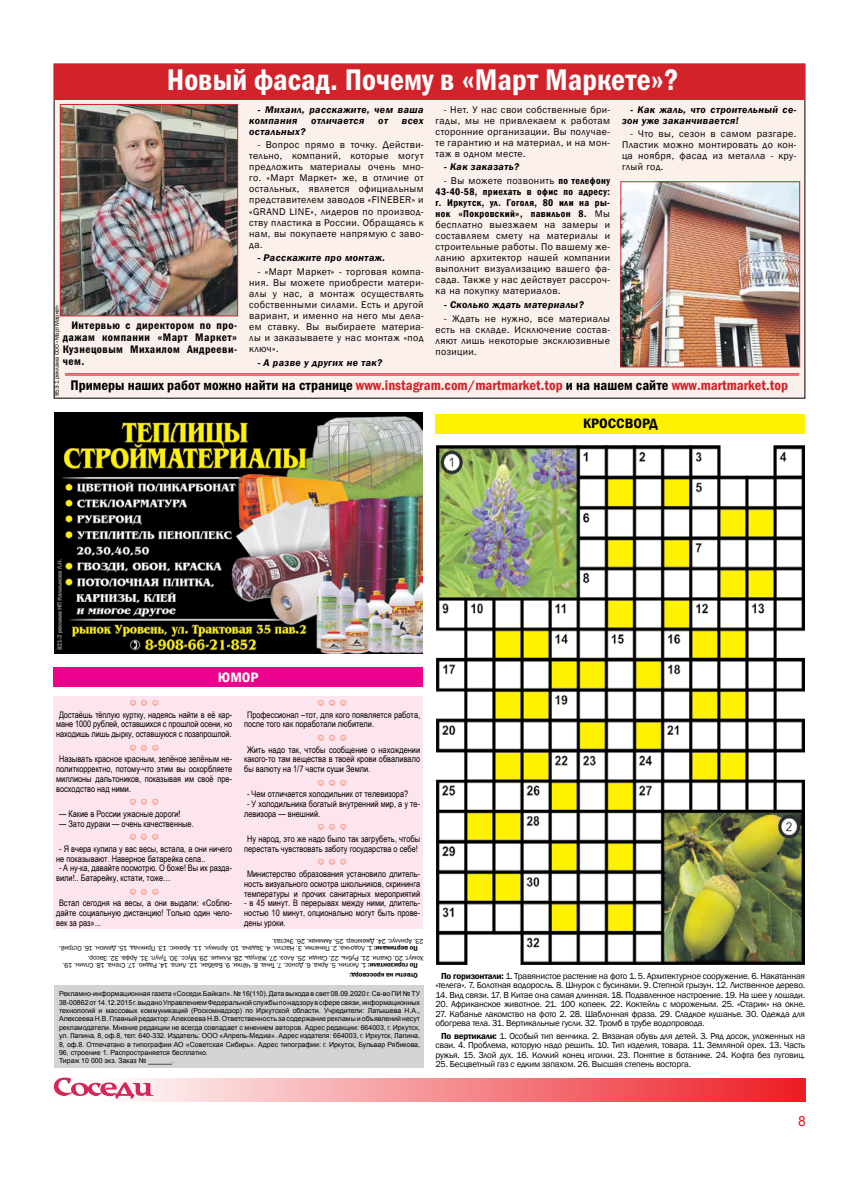
<style>
.page{position:relative;width:842px;height:1191px;background:#fff}
.page>*{position:absolute;margin:0;border:0;box-sizing:border-box;transform-origin:0 0}
.t1{font:30px "Franklin Gothic Demi Cond ITC";color:#fff}
.t2{font:14px "Franklin Gothic Demi Cond ITC";color:#000}
.t3{font:600 condensed 14px "Franklin Gothic";color:#000;scale:1.1 1}
.t4{font:600 condensed 14px "Franklin Gothic";color:#fff;scale:1.1 1}
.t5{font:14px "Arial";color:#ed1d24}
.t6{font:11px/12px "Franklin Gothic Demi Cond ITC";letter-spacing:.04em;color:#000;text-align:justify}
.t7{font:10px/11px "Franklin Gothic";letter-spacing:.04em;color:#000;text-align:justify}
.t8{font:italic 600 10px/11px "Franklin Gothic";letter-spacing:.04em;color:#000}
.t9{font:9px/9.8px "Arial Narrow";color:#000;text-align:justify}
.t10{font:9px/9.5px "Franklin Gothic";letter-spacing:-.02em;color:#000;text-align:right}
.t11{font:9px "Arial Narrow";color:#f15a22}
.t12{font:7px/8.4px "Arial";color:#000}
.t13{font:7px/9.8px "Franklin Gothic";letter-spacing:-.01em;color:#000}
.t14{font:6px "Franklin Gothic";color:#000}
.s1{font-weight:600;font-stretch:condensed}
.s2{color:#d2232a}
.s3{font-weight:600}
</style>
<div class="page">
<svg style="left:129px;top:1078px;width:676px;height:23px;background:#f48488"></svg>
<svg style="left:53px;top:1077px;width:101px;height:22px"></svg>
<div style="left:53px;top:695px;width:370px;height:233px;background:#fce5ef"></div>
<div style="left:53px;top:667px;width:370px;height:19px;background:#ec008c"></div>
<div style="left:435px;top:413px;width:370px;height:20px;background:#fff200"></div>
<div style="left:54px;top:64px;width:751px;height:334px;background:#fbf0eb"></div>
<div style="left:55px;top:64px;width:750px;height:35px;background:#d2232a"></div>
<img style="left:62px;top:106px;width:174px;height:208px">
<div style="left:60px;top:104px;width:178px;height:212px;border:1px solid #d2232a"></div>
<img style="left:623px;top:183px;width:175px;height:182px">
<div style="left:621px;top:181px;width:179px;height:186px;border:1px solid #d2232a"></div>
<hr style="left:65px;top:373px;width:734px;height:1px;background:#d2232a">
<hr style="left:65px;top:374px;width:734px;height:1px;background:#d2232a">
<div style="left:54px;top:985px;width:369px;height:83px;background:#d1d3d4"></div>
<img style="left:436px;top:446px;width:369px;height:518px">
<img style="left:54px;top:412px;width:369px;height:241px">
<h1 class="t1" style="left:167px;top:62px;width:513px">Новый фасад. Почему в «Март Маркете»?</h1>
<p class="t8" style="left:622px;top:104px;width:176px;text-indent:8px">- Как жаль, что строительный се&shy;зон уже заканчивается!</p>
<p class="t7" style="left:622px;top:129px;width:176px;text-indent:8px">- Что вы, сезон в самом разгаре.<br>Пластик можно монтировать до кон&shy;ца ноября, фасад из металла - кру&shy;глый год.</p>
<p class="t7" style="left:436px;top:104px;width:176px;text-indent:8px">- Нет. У нас свои собственные бри&shy;гады, мы не привлекаем к работам сторонние организации. Вы получае&shy;те гарантию и на материал, и на мон&shy;таж в одном месте.</p>
<p class="t8" style="left:444px;top:162px;width:77px">- Как заказать?</p>
<p class="t7" style="left:436px;top:176px;width:176px;text-indent:8px">- Вы можете позвонить <span class="s1">по телефону 43-40-58, приехать в офис по адресу: г. Иркутск, ул. Гоголя, 80 или на ры&shy;нок «Покровский», павильон 8.</span> Мы бесплатно выезжаем на замеры и составляем смету на материалы и строительные работы. По вашему же&shy;ланию архитектор нашей компании выполнит визуализацию вашего фа&shy;сада. Также у нас действует рассроч&shy;ка на покупку материалов.</p>
<p class="t8" style="left:444px;top:299px;width:141px">- Сколько ждать материалы?</p>
<p class="t7" style="left:436px;top:313px;width:176px;text-indent:8px">- Ждать не нужно, все материалы есть на складе. Исключение состав&shy;ляют лишь некоторые эксклюзивные позиции.</p>
<p class="t8" style="left:249px;top:104px;width:176px;text-indent:8px">- Михаил, расскажите, чем ваша компания</p>
<p class="t8" style="left:311px;top:115px;width:55px">отличается</p>
<p class="t8" style="left:378px;top:115px;width:11px">от</p>
<p class="t8" style="left:402px;top:115px;width:23px">всех</p>
<p class="t8" style="left:249px;top:126px;width:58px">остальных?</p>
<p class="t7" style="left:249px;top:140px;width:176px;text-indent:8px">- Вопрос прямо в точку. Действи&shy;тельно, компаний, которые могут предложить материалы очень мно&shy;го. «Март Маркет» же, в отличие от остальных, является официальным представителем заводов «FINEBER» и «GRAND LINE», лидеров по производ&shy;ству пластика в России. Обращаясь к нам, вы покупаете напрямую с заво&shy;да.</p>
<p class="t8" style="left:258px;top:252px;width:129px">- Расскажите про монтаж.</p>
<p class="t7" style="left:249px;top:266px;width:176px;text-indent:8px">- «Март Маркет» - торговая компа&shy;ния. Вы можете приобрести матери&shy;алы у нас, а монтаж осуществлять собственными силами. Есть и другой вариант, и именно на него мы дела&shy;ем ставку. Вы выбираете материа&shy;лы и заказываете у нас монтаж «под ключ».</p>
<p class="t8" style="left:258px;top:357px;width:126px">- А разве у других не так?</p>
<p class="t14" style="left:53px;top:396px;width:93px;rotate:-90deg">853-1 реклама ООО «Март Маркет»</p>
<p class="t6" style="left:63px;top:319px;width:176px;text-indent:9px">Интервью с директором по про&shy;дажам компании «Март Маркет» Кузнецовым Михаилом Андрееви&shy;чем.</p>
<h2 class="t2" style="left:71px;top:376px;width:719px">Примеры наших работ можно найти на странице <span class="s2">www.instagram.com/martmarket.top</span> и на нашем сайте <span class="s2">www.martmarket.top</span></h2>
<h2 class="t3" style="left:583px;top:414px;width:9px">кроссворд</h2>
<h2 class="t4" style="left:218px;top:668px;width:21px">юмор</h2>
<p class="t11" style="left:128px;top:695px;width:33px">☺ ☺ ☺</p>
<p class="t9" style="left:56px;top:709px;width:177px;text-align:center">Достаёшь тёплую куртку, надеясь найти в её кар&shy;мане 1000 рублей, оставшихся с прошлой осени, но находишь лишь дырку, оставшуюся с позапрошлой.</p>
<p class="t11" style="left:128px;top:740px;width:33px">☺ ☺ ☺</p>
<p class="t9" style="left:56px;top:754px;width:177px;text-indent:3px">Называть красное красным, зелёное зелёным не&shy;политкорректно, потому-что этим вы оскорбляете миллионы дальтоников, показывая им своё пре&shy;восходство над ними.</p>
<p class="t11" style="left:128px;top:794px;width:33px">☺ ☺ ☺</p>
<p class="t9" style="left:59px;top:808px;width:123px">— Какие в России ужасные дороги!</p>
<p class="t9" style="left:59px;top:818px;width:136px">— Зато дураки — очень качественные.</p>
<p class="t11" style="left:128px;top:829px;width:33px">☺ ☺ ☺</p>
<p class="t9" style="left:56px;top:843px;width:177px;text-indent:3px">- Я вчера купила у вас весы, встала, а они ничего не показывают. Наверное батарейка села..</p>
<p class="t9" style="left:56px;top:863px;width:177px;text-indent:3px">- А ну-ка, давайте посмотрю. О боже! Вы их разда&shy;вили!.. Батарейку, кстати, тоже…</p>
<p class="t11" style="left:128px;top:884px;width:33px">☺ ☺ ☺</p>
<p class="t9" style="left:56px;top:898px;width:177px;text-indent:3px">Встал сегодня на весы, а они выдали: «Соблю&shy;дайте социальную дистанцию! Только один чело&shy;век за раз»...</p>
<p class="t11" style="left:316px;top:695px;width:33px">☺ ☺ ☺</p>
<p class="t9" style="left:244px;top:709px;width:177px;text-indent:3px">Профессионал –тот, для кого появляется работа, после того как поработали любители.</p>
<p class="t11" style="left:316px;top:730px;width:33px">☺ ☺ ☺</p>
<p class="t9" style="left:244px;top:744px;width:177px;text-indent:3px">Жить надо так, чтобы сообщение о нахождении какого-то там вещества в твоей крови обваливало бы валюту на 1/7 части суши Земли.</p>
<p class="t11" style="left:316px;top:775px;width:33px">☺ ☺ ☺</p>
<p class="t9" style="left:247px;top:789px;width:163px">- Чем отличается холодильник от телевизора?</p>
<p class="t9" style="left:244px;top:798px;width:177px;text-indent:3px">- У холодильника богатый внутренний мир, а у те&shy;левизора — внешний.</p>
<p class="t11" style="left:316px;top:819px;width:33px">☺ ☺ ☺</p>
<p class="t9" style="left:244px;top:833px;width:177px;text-align:center">Ну народ, это же надо было так загрубеть, чтобы перестать чувствовать заботу государства о себе!</p>
<p class="t11" style="left:316px;top:854px;width:33px">☺ ☺ ☺</p>
<p class="t9" style="left:244px;top:868px;width:177px;text-align:center">Министерство образования установило длитель&shy;ность визуального осмотра школьников, скрининга температуры и прочих санитарных мероприятий</p>
<p class="t9" style="left:244px;top:898px;width:177px">- в 45 минут. В перерывах между ними, длитель&shy;ностью 10 минут, опционально могут быть прове&shy;дены уроки.</p>
<p class="t13" style="left:423px;top:946px;width:152px;rotate:-180deg">23. Ариллус. 24. Джемпер. 25. Аммиак. 26. Экстаз.</p>
<p class="t13" style="left:418px;top:962px;width:360px;text-indent:-6px;rotate:-180deg">Хомут. 20. Окапи. 21. Рубль. 22. Санди. 25. Алоэ. 27. Жёлудь. 28. Клише. 29. Мусс. 30. Тулуп. 31. Арфа. 32. Засор.<br><span class="s3">По вертикали:</span> 1. Лодочка. 2. Пинетки. 3. Настил. 4. Задача. 10. Артикул. 11. Арахис. 13. Приклад. 15. Демон. 16. Остриё.</p>
<p class="t13" style="left:418px;top:979px;width:357px;rotate:-180deg"><span class="s3">Ответы на кроссворд:<br>По горизонтали:</span> 1. Люпин. 5. Арка. 6. Донос. 7. Тина. 8. Чётки. 9. Байбак. 12. Липа. 14. Радио. 17. Стена. 18. Сплин. 19.</p>
<p class="t12" style="left:59px;top:989px;width:363px">Рекламно-информационная газета «Соседи.Байкал». № 16(110). Дата выхода в свет 08.09.2020 г. Cв-во ПИ № ТУ 38-00862 от 14.12.2015 г. выдано Управлением Федеральной службы по надзору в сфере связи, информационных технологий и массовых коммуникаций (Роскомнадзор) по Иркутской области. Учредители: Латышева Н.А., Алексеева Н.В. Главный редактор: Алексеева Н.В. Ответственность за содержание рекламы и объявлений несут рекламодатели. Мнение редакции не всегда совпадает с мнением авторов. Адрес редакции: 664003, г. Иркутск, ул. Лапина, 8, оф.8, тел: 640-332. Издатель: ООО «Апрель-Медиа». Адрес издателя: 664003, г. Иркутск, Лапина, 8, оф.8. Отпечатано в типографии АО «Советская Сибирь». Адрес типографии: г. Иркутск, Бульвар Рябикова, 96, строение 1. Распространяется бесплатно.<br>Тираж 10 000 экз. Заказ № ______.</p>
<p class="t10" style="left:435px;top:971px;width:371px"><span class="s3">По горизонтали:</span> 1. Травянистое растение на фото 1. 5. Архитектурное сооружение. 6. Накатанная «телега». 7. Болотная водоросль. 8. Шнурок с бусинами. 9. Степной грызун. 12. Лиственное дерево.</p>
<p class="t10" style="left:435px;top:990px;width:371px">14. Вид связи. 17. В Китае она самая длинная. 18. Подавленное настроение. 19. На шее у лошади.</p>
<p class="t10" style="left:435px;top:1000px;width:371px">20. Африканское животное. 21. 100 копеек. 22. Коктейль с мороженым. 25. «Старик» на окне.</p>
<p class="t10" style="left:435px;top:1009px;width:371px;text-align:left">27. Кабанье лакомство на фото 2. 28. Шаблонная фраза. 29. Сладкое кушанье. 30. Одежда для обогрева тела. 31. Вертикальные гусли. 32. Тромб в трубе водопровода.</p>
<p class="t10" style="left:435px;top:1031px;width:371px;text-align:justify;text-indent:6px"><span class="s3">По вертикали:</span> 1. Особый тип венчика. 2. Вязаная обувь для детей. 3. Ряд досок, уложенных на сваи. 4. Проблема, которую надо решить. 10. Тип изделия, товара. 11. Земляной орех. 13. Часть ружья. 15. Злой дух. 16. Колкий конец иголки. 23. Понятие в ботанике. 24. Кофта без пуговиц.</p>
<p class="t10" style="left:435px;top:1059px;width:257px">25. Бесцветный газ с едким запахом. 26. Высшая степень восторга.</p>
<h2 class="t5" style="left:798px;top:1112px;width:9px">8</h2>
</div>
